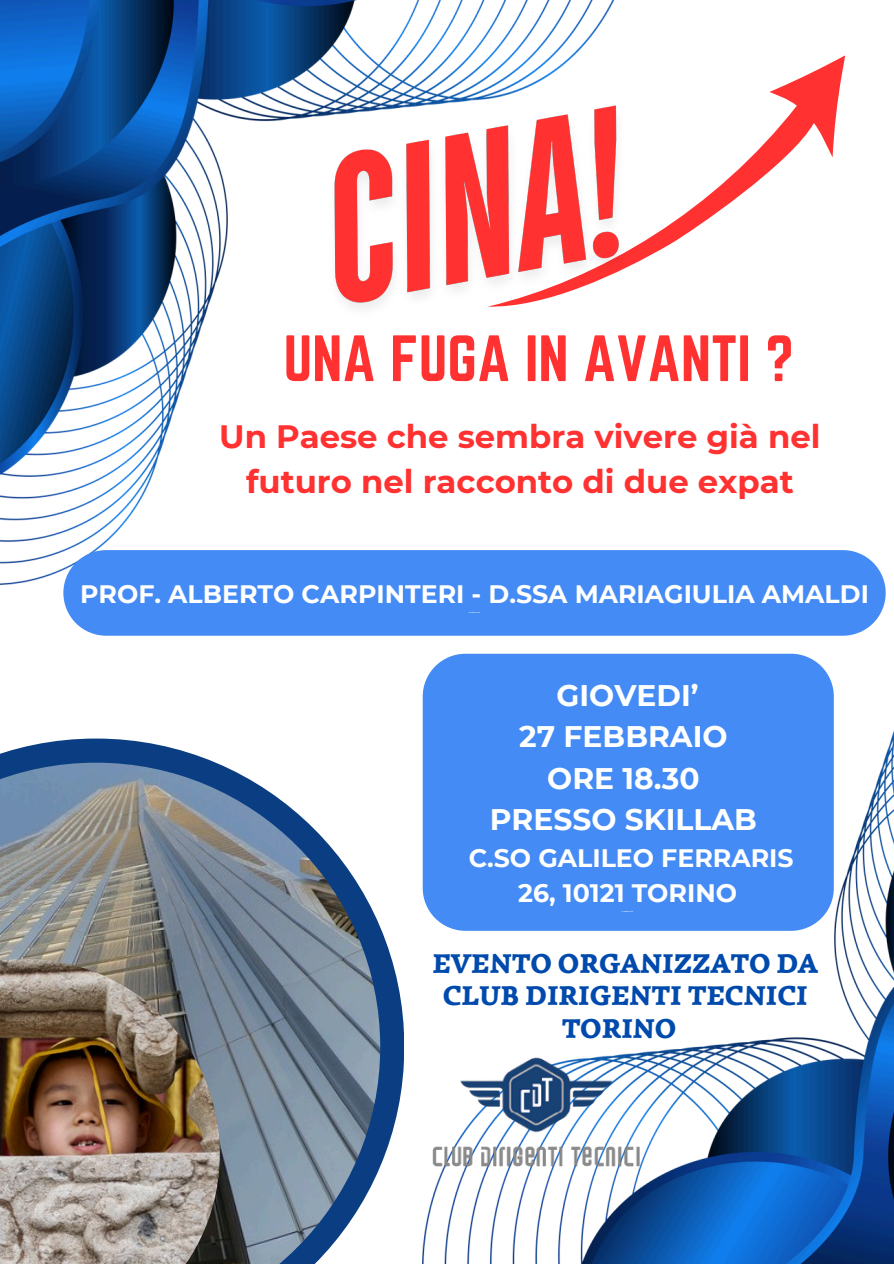
<style>
.page{position:relative;width:894px;height:1264px;background:#fff}
.page>*{position:absolute;margin:0;border:0;box-sizing:border-box;transform-origin:0 0}
.t1{font:57.15px "Norwester";color:#ff3131}
.t2{font:700 32.25px/45px "Montserrat";color:#ff3131;text-align:center}
.t3{font:700 29.7px "Montserrat";color:#fff}
.t4{font:900 27.45px "Simonetta";color:#004aad}
.t5{font:700 25.2px/35.2px "Montserrat";color:#fff;text-align:center}
</style>
<div class="page">
<img style="left:0;top:0;width:615px;height:584px">
<img style="left:422px;top:586px;width:471px;height:677px">
<svg style="left:0;top:738px;width:404px;height:429px"></svg>
<img style="left:0;top:762px;width:380px;height:501px">
<svg style="left:487px;top:55px;width:357px;height:191px"></svg>
<div style="left:422px;top:653px;width:411px;height:277px;background:#448bf6"></div>
<img style="left:293px;top:78px;width:374px;height:277px">
<img style="left:0;top:959px;width:220px;height:304px">
<img style="left:422px;top:1000px;width:224px;height:224px">
<div style="left:63px;top:550px;width:822px;height:85px;background:#448bf6"></div>
<p class="t1" style="left:283px;top:324px;width:511px">UNA FUGA IN AVANTI ?</p>
<h2 class="t2" style="left:219px;top:414px;width:602px">Un Paese che sembra vivere già nel futuro nel racconto di due expat</h2>
<p class="t5" style="left:80px;top:576px;width:790px">PROF. ALBERTO CARPINTERI - D.SSA MARIAGIULIA AMALDI</p>
<p class="t3" style="left:556px;top:677px;width:143px">GIOVEDI’</p>
<h3 class="t3" style="left:519px;top:718px;width:210px">27 FEBBRAIO</h3>
<p class="t3" style="left:547px;top:760px;width:154px">ORE 18.30</p>
<p class="t3" style="left:489px;top:801px;width:269px">PRESSO SKILLAB</p>
<p class="t5" style="left:468px;top:840px;width:326px">C.SO GALILEO FERRARIS<br>26, 10121 TORINO</p>
<p class="t4" style="left:432px;top:946px;width:387px">EVENTO ORGANIZZATO DA</p>
<p class="t4" style="left:442px;top:978px;width:366px">CLUB DIRIGENTI TECNICI</p>
<p class="t4" style="left:561px;top:1011px;width:116px">TORINO</p>
</div>
